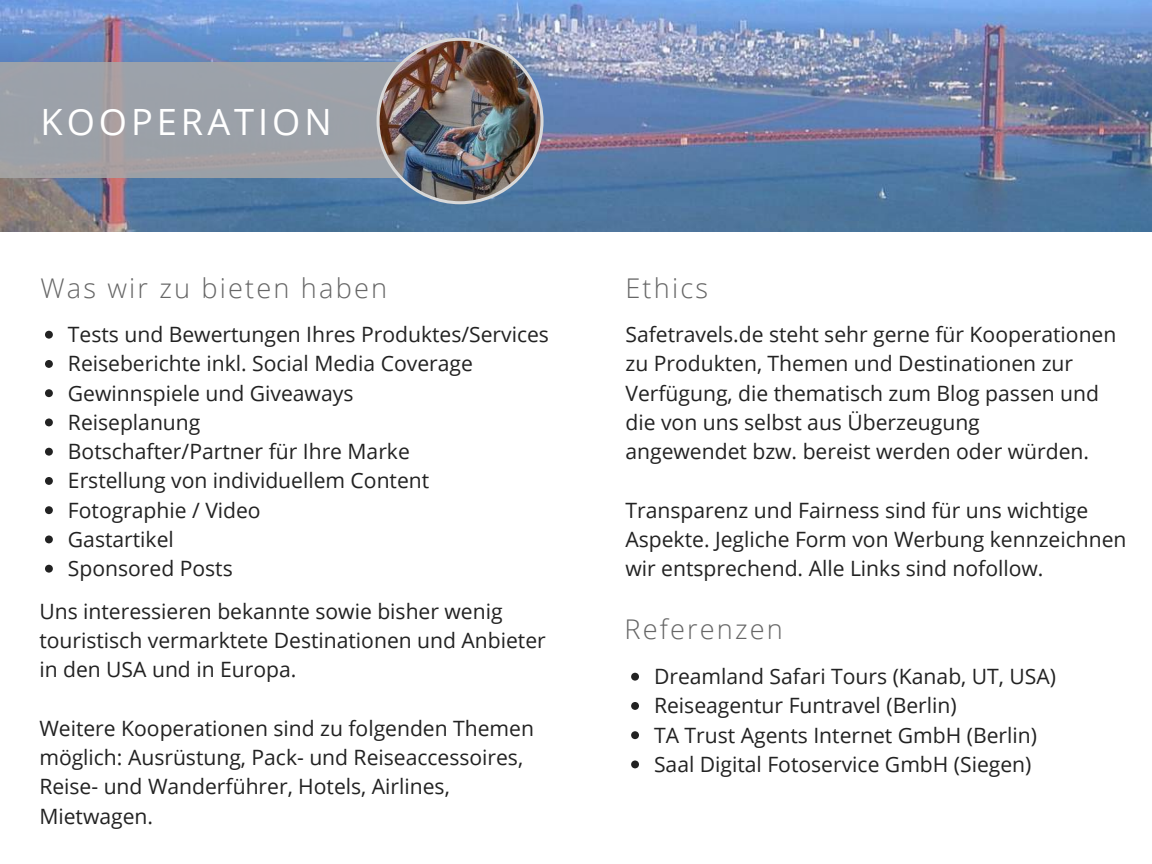
<style>
.page{position:relative;width:1152px;height:864px;background:#fff}
.page>*{position:absolute;margin:0;border:0;box-sizing:border-box;transform-origin:0 0}
.t1{font:36.3px "Open Sans";letter-spacing:.11em;color:#fff}
.t2{font:300 27.15px "Open Sans";letter-spacing:.08em;color:#666}
.t3{font:21.15px/29.2px "Open Sans";color:#222}
</style>
<div class="page">
<img style="left:0;top:0;width:1152px;height:232px">
<div style="left:0;top:62px;width:412px;height:116px;background:#9ca1a8"></div>
<svg style="left:45px;top:331px;width:8px;height:8px"></svg>
<svg style="left:45px;top:360px;width:8px;height:8px"></svg>
<svg style="left:45px;top:389px;width:8px;height:8px"></svg>
<svg style="left:45px;top:418px;width:8px;height:8px"></svg>
<svg style="left:45px;top:448px;width:8px;height:8px"></svg>
<svg style="left:45px;top:477px;width:8px;height:8px"></svg>
<svg style="left:45px;top:506px;width:8px;height:8px"></svg>
<svg style="left:45px;top:536px;width:8px;height:7px"></svg>
<svg style="left:45px;top:565px;width:8px;height:8px"></svg>
<svg style="left:631px;top:673px;width:8px;height:8px"></svg>
<svg style="left:631px;top:702px;width:8px;height:8px"></svg>
<svg style="left:631px;top:731px;width:8px;height:8px"></svg>
<svg style="left:631px;top:760px;width:8px;height:8px"></svg>
<img style="left:377px;top:38px;width:167px;height:166px">
<h1 class="t1" style="left:40px;top:96px;width:293px">KOOPERATION</h1>
<p class="t2" style="left:40px;top:269px;width:348px">Was wir zu bieten haben</p>
<p class="t3" style="left:68px;top:319px;width:483px">Tests und Bewertungen Ihres Produktes/Services<br>Reiseberichte inkl. Social Media Coverage<br>Gewinnspiele und Giveaways<br>Reiseplanung<br>Botschafter/Partner für Ihre Marke<br>Erstellung von individuellem Content<br>Fotographie / Video<br>Gastartikel<br>Sponsored Posts</p>
<p class="t3" style="left:39px;top:596px;width:508px">Uns interessieren bekannte sowie bisher wenig touristisch vermarktete Destinationen und Anbieter in den USA und in Europa.</p>
<p class="t3" style="left:39px;top:713px;width:496px">Weitere Kooperationen sind zu folgenden Themen möglich: Ausrüstung, Pack- und Reiseaccessoires, Reise- und Wanderführer, Hotels, Airlines, Mietwagen.</p>
<p class="t2" style="left:626px;top:269px;width:84px">Ethics</p>
<p class="t3" style="left:626px;top:319px;width:492px">Safetravels.de steht sehr gerne für Kooperationen zu Produkten, Themen und Destinationen zur Verfügung, die thematisch zum Blog passen und die von uns selbst aus Überzeugung<br>angewendet bzw. bereist werden oder würden.</p>
<p class="t3" style="left:626px;top:495px;width:502px">Transparenz und Fairness sind für uns wichtige<br>Aspekte. Jegliche Form von Werbung kennzeichnen wir entsprechend. Alle Links sind nofollow.</p>
<p class="t2" style="left:624px;top:610px;width:160px">Referenzen</p>
<p class="t3" style="left:654px;top:661px;width:404px">Dreamland Safari Tours (Kanab, UT, USA)<br>Reiseagentur Funtravel (Berlin)<br>TA Trust Agents Internet GmbH (Berlin)<br>Saal Digital Fotoservice GmbH (Siegen)</p>
</div>
